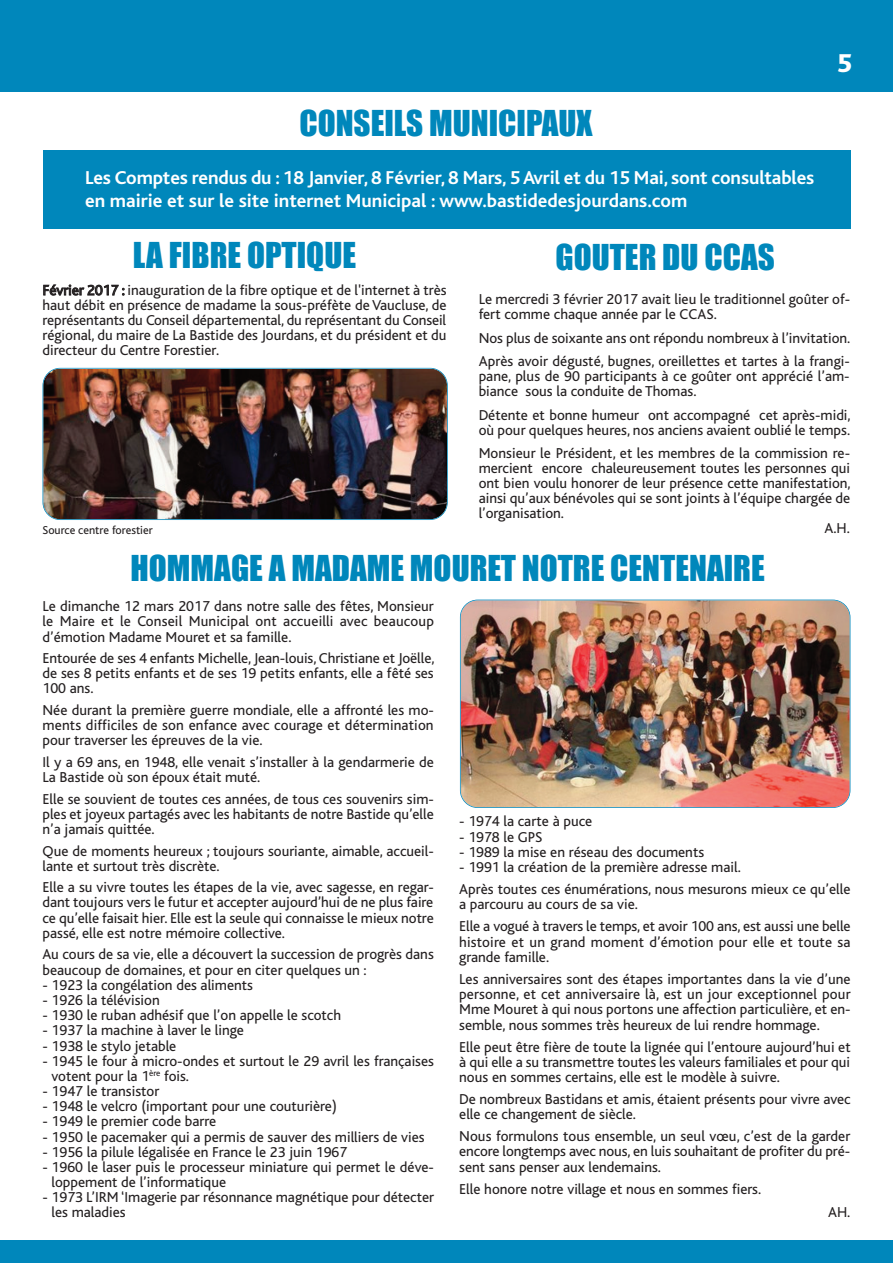
<style>
.page{position:relative;width:893px;height:1263px;background:#fff}
.page>*{position:absolute;margin:0;border:0;box-sizing:border-box;transform-origin:0 0}
.t1{font:33px "Impact";color:#0087bb}
.t2{font:800 27px "Bliss";color:#fff}
.t3{font:700 19.5px/22.5px "Bliss";letter-spacing:-.005em;color:#fff}
.t4{font:15px/15.1px "Bliss";color:#231f20}
.t5{font:12px "Bliss";color:#231f20}
</style>
<div class="page">
<div style="left:0;top:1241px;width:893px;height:22px;background:#0087bb"></div>
<div style="left:0;top:0;width:893px;height:92px;background:#0087bb"></div>
<img style="left:43px;top:368px;width:405px;height:152px">
<svg style="left:43px;top:284px;width:81px;height:12px"></svg>
<div style="left:43px;top:150px;width:807px;height:78px;background:#0087bb"></div>
<img style="left:460px;top:600px;width:390px;height:208px">
<h1 class="t1" style="left:299px;top:112px;width:295px">CONSEILS MUNICIPAUX</h1>
<h3 class="t3" style="left:85px;top:168px;width:731px">Les Comptes rendus du : 18 Janvier, 8 Février, 8 Mars, 5 Avril et du 15 Mai, sont consultables en mairie et sur le site internet Municipal : www.bastidedesjourdans.com</h3>
<h1 class="t1" style="left:133px;top:245px;width:225px">LA FIBRE OPTIQUE</h1>
<h1 class="t1" style="left:555px;top:246px;width:221px">GOUTER DU CCAS</h1>
<h2 class="t2" style="left:837px;top:53px;width:17px">5</h2>
<p class="t4" style="left:43px;top:284px;width:406px;text-align:justify">Février 2017 : inauguration de la fibre optique et de l'internet à très haut débit en présence de madame la sous-préfète de Vaucluse, de représentants du Conseil départemental, du représentant du Conseil régional, du maire de La Bastide des Jourdans, et du président et du directeur du Centre Forestier.</p>
<p class="t5" style="left:43px;top:525px;width:112px">Source centre forestier</p>
<p class="t4" style="left:479px;top:293px;width:373px">Le mercredi 3 février 2017 avait lieu le traditionnel goûter of&shy;fert comme chaque année par le CCAS.</p>
<p class="t4" style="left:479px;top:327px;width:373px;line-height:23.5px">Nos plus de soixante ans ont répondu nombreux à l’invitation.<br>Après avoir dégusté, bugnes, oreillettes et tartes à la frangi-</p>
<p class="t4" style="left:479px;top:370px;width:373px">pane, plus de 90 participants à ce goûter ont apprécié l’am&shy;biance sous la conduite de Thomas.</p>
<p class="t4" style="left:479px;top:408px;width:374px">Détente et bonne humeur ont accompagné cet après-midi, où pour quelques heures, nos anciens avaient oublié le temps.</p>
<p class="t4" style="left:479px;top:447px;width:373px">Monsieur le Président, et les membres de la commission re-</p>
<p class="t4" style="left:479px;top:462px;width:373px">mercient encore chaleureusement toutes les personnes qui</p>
<p class="t4" style="left:479px;top:477px;width:374px">ont bien voulu honorer de leur présence cette manifestation,</p>
<p class="t4" style="left:479px;top:492px;width:373px">ainsi qu’aux bénévoles qui se sont joints à l’équipe chargée de</p>
<p class="t4" style="left:479px;top:507px;width:87px">l’organisation.</p>
<p class="t4" style="left:825px;top:522px;width:27px">A.H.</p>
<h1 class="t1" style="left:131px;top:558px;width:636px">HOMMAGE A MADAME MOURET NOTRE CENTENAIRE</h1>
<p class="t4" style="left:43px;top:600px;width:393px;text-align:justify">Le dimanche 12 mars 2017 dans notre salle des fêtes, Monsieur le Maire et le Conseil Municipal ont accueilli avec beaucoup d’émotion Madame Mouret et sa famille.</p>
<p class="t4" style="left:43px;top:652px;width:393px;text-align:justify">Entourée de ses 4 enfants Michelle, Jean-louis, Christiane et Joëlle, de ses 8 petits enfants et de ses 19 petits enfants, elle a fêté ses 100 ans.</p>
<p class="t4" style="left:43px;top:704px;width:393px;text-align:justify">Née durant la première guerre mondiale, elle a affronté les mo&shy;ments difficiles de son enfance avec courage et détermination pour traverser les épreuves de la vie.</p>
<p class="t4" style="left:43px;top:756px;width:393px">Il y a 69 ans, en 1948, elle venait s’installer à la gendarmerie de<br>La Bastide où son époux était muté.</p>
<p class="t4" style="left:43px;top:792px;width:393px;text-align:justify">Elle se souvient de toutes ces années, de tous ces souvenirs sim&shy;ples et joyeux partagés avec les habitants de notre Bastide qu’elle n’a jamais quittée.</p>
<p class="t4" style="left:43px;top:844px;width:393px">Que de moments heureux ; toujours souriante, aimable, accueil&shy;lante et surtout très discrète.</p>
<p class="t4" style="left:43px;top:881px;width:393px;text-align:justify">Elle a su vivre toutes les étapes de la vie, avec sagesse, en regar&shy;dant toujours vers le futur et accepter aujourd’hui de ne plus faire ce qu’elle faisait hier. Elle est la seule qui connaisse le mieux notre passé, elle est notre mémoire collective.</p>
<p class="t4" style="left:43px;top:948px;width:393px">Au cours de sa vie, elle a découvert la succession de progrès dans beaucoup de domaines, et pour en citer quelques un :</p>
<p class="t4" style="left:43px;top:979px;width:212px">- 1923 la congélation des aliments</p>
<p class="t4" style="left:43px;top:994px;width:119px">- 1926 la télévision</p>
<p class="t4" style="left:43px;top:1009px;width:300px">- 1930 le ruban adhésif que l’on appelle le scotch</p>
<p class="t4" style="left:43px;top:1024px;width:203px">- 1937 la machine à laver le linge</p>
<p class="t4" style="left:43px;top:1039px;width:135px">- 1938 le stylo jetable</p>
<p class="t4" style="left:52px;top:1054px;width:384px;text-indent:-9px">- 1945 le four à micro-ondes et surtout le 29 avril les françaises votent pour la 1<sup>ère</sup> fois.</p>
<p class="t4" style="left:43px;top:1085px;width:118px">- 1947 le transistor</p>
<p class="t4" style="left:43px;top:1100px;width:296px">- 1948 le velcro (important pour une couturière)</p>
<p class="t4" style="left:43px;top:1115px;width:175px">- 1949 le premier code barre</p>
<p class="t4" style="left:43px;top:1130px;width:384px">- 1950 le pacemaker qui a permis de sauver des milliers de vies</p>
<p class="t4" style="left:43px;top:1146px;width:306px">- 1956 la pilule légalisée en France le 23 juin 1967</p>
<p class="t4" style="left:52px;top:1161px;width:384px;text-indent:-9px">- 1960 le laser puis le processeur miniature qui permet le déve&shy;loppement de l’informatique</p>
<p class="t4" style="left:52px;top:1191px;width:384px;text-indent:-9px">- 1973 L’IRM ‘Imagerie par résonnance magnétique pour détecter les maladies</p>
<p class="t4" style="left:459px;top:815px;width:135px">- 1974 la carte à puce</p>
<p class="t4" style="left:459px;top:830px;width:85px">- 1978 le GPS</p>
<p class="t4" style="left:459px;top:846px;width:246px">- 1989 la mise en réseau des documents</p>
<p class="t4" style="left:459px;top:858px;width:393px;line-height:21.8px">- 1991 la création de la première adresse mail.<br>Après toutes ces énumérations, nous mesurons mieux ce qu’elle</p>
<p class="t4" style="left:459px;top:895px;width:393px;line-height:21.8px">a parcouru au cours de sa vie.<br>Elle a vogué à travers le temps, et avoir 100 ans, est aussi une belle</p>
<p class="t4" style="left:459px;top:935px;width:393px">histoire et un grand moment d’émotion pour elle et toute sa grande famille.</p>
<p class="t4" style="left:459px;top:972px;width:393px;text-align:justify">Les anniversaires sont des étapes importantes dans la vie d’une personne, et cet anniversaire là, est un jour exceptionnel pour Mme Mouret à qui nous portons une affection particulière, et en&shy;semble, nous sommes très heureux de lui rendre hommage.</p>
<p class="t4" style="left:459px;top:1040px;width:393px;text-align:justify">Elle peut être fière de toute la lignée qui l’entoure aujourd’hui et à qui elle a su transmettre toutes les valeurs familiales et pour qui nous en sommes certains, elle est le modèle à suivre.</p>
<p class="t4" style="left:459px;top:1093px;width:393px">De nombreux Bastidans et amis, étaient présents pour vivre avec elle ce changement de siècle.</p>
<p class="t4" style="left:459px;top:1130px;width:393px;text-align:justify">Nous formulons tous ensemble, un seul vœu, c’est de la garder encore longtemps avec nous, en luis souhaitant de profiter du pré&shy;sent sans penser aux lendemains.</p>
<p class="t4" style="left:459px;top:1182px;width:303px">Elle honore notre village et nous en sommes fiers.</p>
<p class="t4" style="left:828px;top:1206px;width:24px">AH.</p>
</div>
